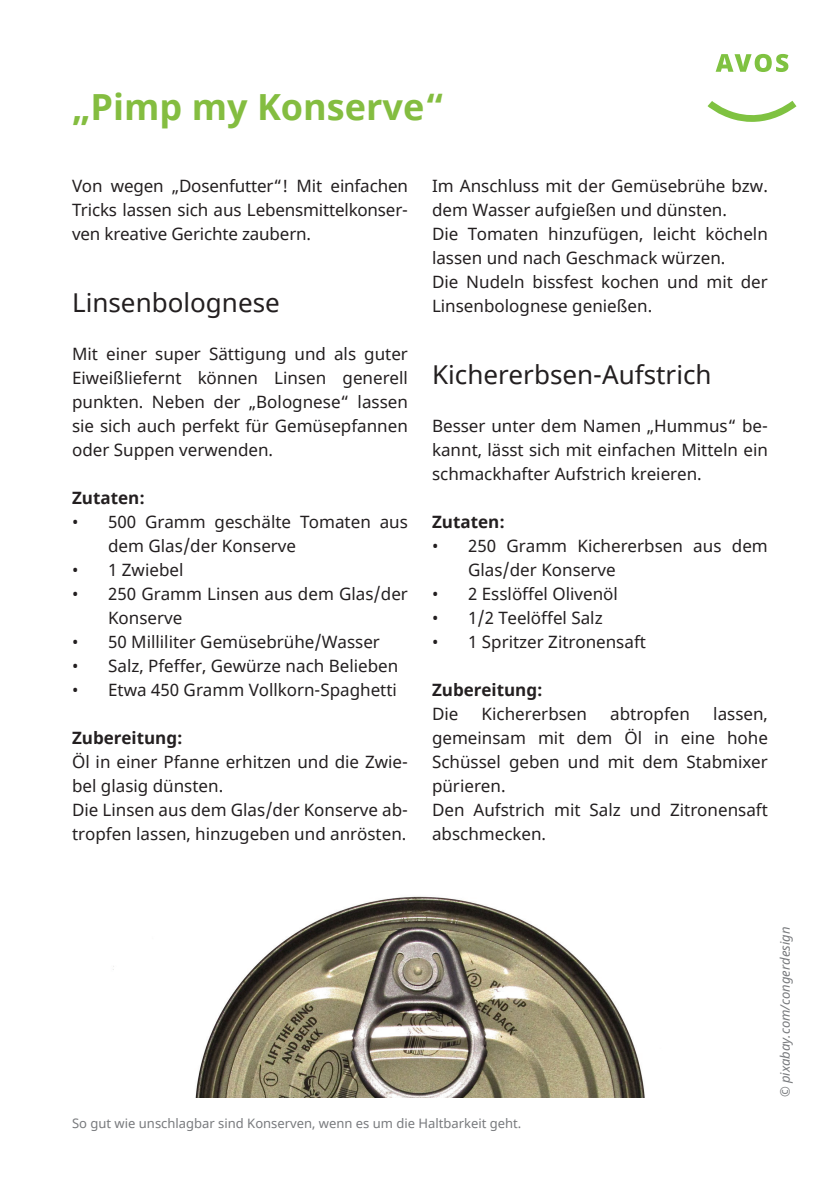
<style>
.page{position:relative;width:840px;height:1191px;background:#fff}
.page>*{position:absolute;margin:0;border:0;box-sizing:border-box;transform-origin:0 0}
.t1{font:700 36px "Noto Sans";color:#84bd40}
.t2{font:26px "Noto Sans";color:#231f20}
.t3{font:17px/24px "Noto Sans";color:#231f20}
.t4{font:700 17px "Noto Sans";color:#231f20}
.t5{font:13px "Noto Sans";color:#787a7d}
.t6{font:italic 13px "Noto Sans";color:#787a7d}
.s1{font-style:normal}
</style>
<div class="page">
<svg style="left:715px;top:54px;width:73px;height:18px"></svg>
<svg style="left:707px;top:101px;width:89px;height:21px"></svg>
<img style="left:113px;top:896px;width:532px;height:201px">
<h1 class="t1" style="left:72px;top:82px;width:374px">„Pimp my Konserve“</h1>
<p class="t3" style="left:72px;top:174px;width:337px;text-align:justify">Von wegen „Dosenfutter“! Mit einfachen Tricks lassen sich aus Lebensmittelkonser&shy;ven kreative Gerichte zaubern.</p>
<h2 class="t2" style="left:72px;top:285px;width:209px">Linsenbolognese</h2>
<p class="t3" style="left:72px;top:342px;width:337px;text-align:justify">Mit einer super Sättigung und als guter Eiweißliefernt können Linsen generell punkten. Neben der „Bolognese“ lassen sie sich auch perfekt für Gemüsepfannen oder Suppen verwenden.</p>
<p class="t4" style="left:72px;top:486px;width:74px">Zutaten:</p>
<p class="t3" style="left:108px;top:510px;width:301px;text-indent:-36px">• 500 Gramm geschälte Tomaten aus dem Glas/der Konserve</p>
<p class="t3" style="left:72px;top:558px;width:113px">• 1 Zwiebel</p>
<p class="t3" style="left:108px;top:582px;width:301px;text-indent:-36px">• 250 Gramm Linsen aus dem Glas/der<br>Konserve</p>
<p class="t3" style="left:72px;top:630px;width:309px">• 50 Milliliter Gemüsebrühe/Wasser</p>
<p class="t3" style="left:72px;top:654px;width:327px">• Salz, Pfeffer, Gewürze nach Belieben</p>
<p class="t3" style="left:72px;top:678px;width:326px">• Etwa 450 Gramm Vollkorn-Spaghetti</p>
<p class="t4" style="left:72px;top:726px;width:112px">Zubereitung:</p>
<p class="t3" style="left:72px;top:751px;width:337px">Öl in einer Pfanne erhitzen und die Zwie&shy;bel glasig dünsten.<br>Die Linsen aus dem Glas/der Konserve ab&shy;tropfen lassen, hinzugeben und anrösten.</p>
<p class="t3" style="left:432px;top:175px;width:337px">Im Anschluss mit der Gemüsebrühe bzw. dem Wasser aufgießen und dünsten.<br>Die Tomaten hinzufügen, leicht köcheln lassen und nach Geschmack würzen.<br>Die Nudeln bissfest kochen und mit der Linsenbolognese genießen.</p>
<h2 class="t2" style="left:432px;top:357px;width:281px">Kichererbsen-Aufstrich</h2>
<p class="t3" style="left:432px;top:414px;width:337px;text-align:justify">Besser unter dem Namen „Hummus“ be&shy;kannt, lässt sich mit einfachen Mitteln ein schmackhafter Aufstrich kreieren.</p>
<p class="t4" style="left:432px;top:510px;width:74px">Zutaten:</p>
<p class="t3" style="left:468px;top:534px;width:301px;text-indent:-36px">• 250 Gramm Kichererbsen aus dem<br>Glas/der Konserve</p>
<p class="t3" style="left:432px;top:582px;width:187px">• 2 Esslöffel Olivenöl</p>
<p class="t3" style="left:432px;top:606px;width:172px">• 1/2 Teelöffel Salz</p>
<p class="t3" style="left:432px;top:630px;width:215px">• 1 Spritzer Zitronensaft</p>
<p class="t4" style="left:432px;top:678px;width:112px">Zubereitung:</p>
<p class="t3" style="left:432px;top:702px;width:28px">Die</p>
<p class="t3" style="left:481px;top:702px;width:107px">Kichererbsen</p>
<p class="t3" style="left:610px;top:702px;width:81px">abtropfen</p>
<p class="t3" style="left:432px;top:702px;width:337px;text-indent:281px">lassen, gemeinsam mit dem Öl in eine hohe<br>Schüssel geben und mit dem Stabmixer pürieren.<br>Den Aufstrich mit Salz und Zitronensaft abschmecken.</p>
<p class="t5" style="left:72px;top:1114px;width:450px">So gut wie unschlagbar sind Konserven, wenn es um die Haltbarkeit geht.</p>
<p class="t6" style="left:775px;top:1097px;width:172px;rotate:-90deg"><span class="s1">©</span> pixabay.com/congerdesign</p>
</div>
